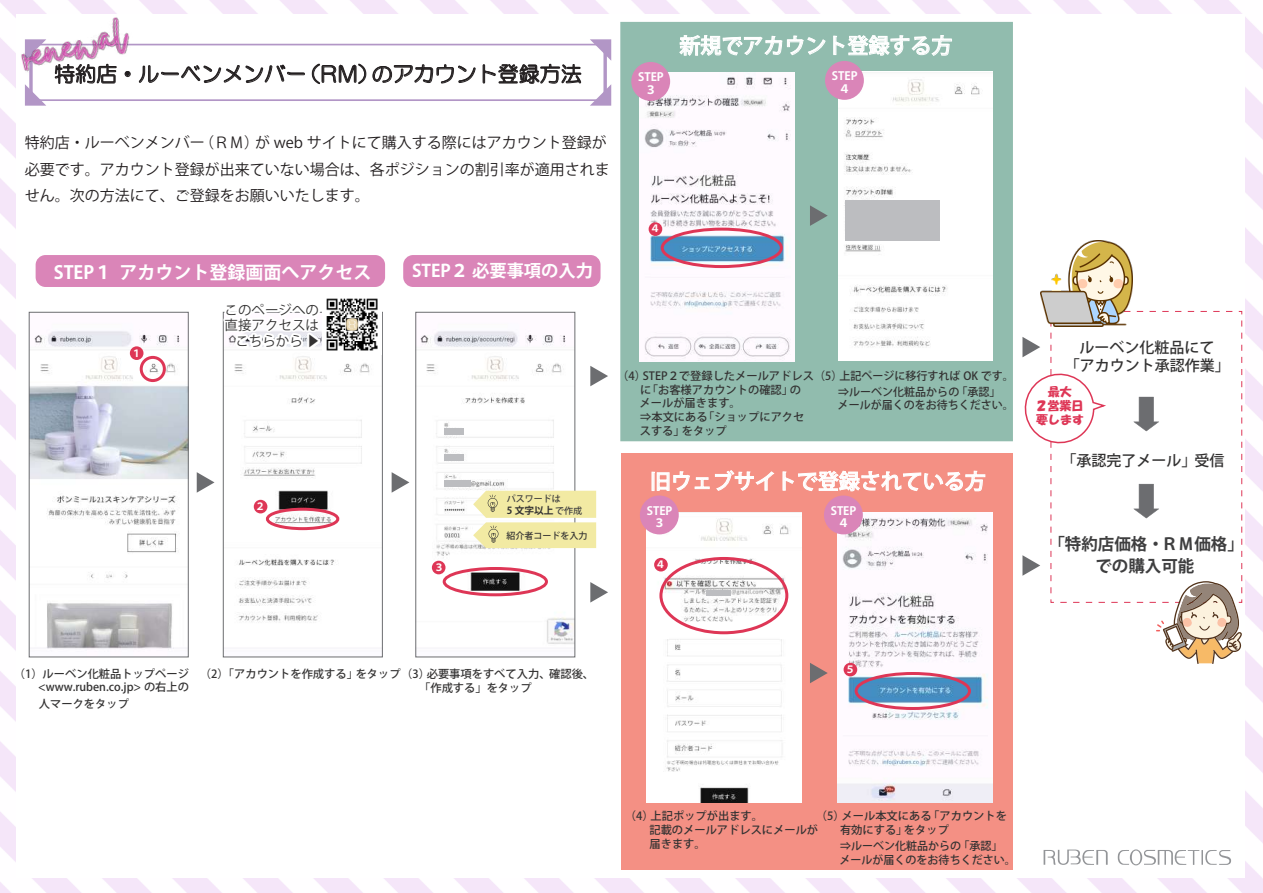
<style>
.page{position:relative;width:1263px;height:893px;background:#fff}
.page>*{position:absolute;margin:0;border:0;box-sizing:border-box;transform-origin:0 0}
.t1{font:500 21px "Koz Go Pr 6 N";color:#fff}
.t2{font:21px "HG Maru Gothic MPRO";color:#231f20}
.t3{font:700 18px "Koz Go Pr 6 N";color:#fff}
.t4{font:700 17.25px "Koz Go Pr 6 N";color:#fff}
.t5{font:700 16.5px/22px "Koz Go Pr 6 N";color:#3e3e3f;text-align:center}
.t6{font:15px/26.2px "Koz Go Pr 6 N";color:#231f20}
.t7{font:500 15px/18.1px "Koz Go Pr 6 N";color:#333232;text-align:center}
.t8{font:13.5px/14.9px "Koz Go Pr 6 N";color:#3e3e3f}
.t9{font:12px/14.1px "HG Soei Kakupoptai";color:#de3656}
.t10{font:700 11.4px/12.1px "Koz Go Pr 6 N";color:#fff;text-align:center}
.t11{font:500 11.25px/14.2px "Koz Go Pr 6 N";color:#333232}
.t12{font:500 11.25px/16.2px "Koz Go Pro";color:#333232}
.t13{font:700 9.9px "Koz Go Pr 6 N";color:#fff}
.t14{font:700 9.75px "Koz Go Pr 6 N";color:#333232}
.t15{font:500 9px "Koz Go Pr 6 N";color:#333232}
.t16{font:500 9px "Koz Go Pr 6 N";color:#3e3e3f}
.s1{font-weight:500;font-size:9px;color:#3e3e3f}
.s2{font-family:"Koz Go Pr 6 N"}
</style>
<div class="page">
<img style="left:0;top:0;width:1263px;height:893px">
<div style="left:17px;top:14px;width:1228px;height:864px;background:#fff"></div>
<div style="left:621px;top:454px;width:391px;height:416px;background:#f49084"></div>
<div style="left:620px;top:22px;width:393px;height:419px;background:#91bcae"></div>
<svg style="left:679px;top:35px;width:146px;height:21px"></svg>
<svg style="left:833px;top:35px;width:119px;height:21px"></svg>
<svg style="left:652px;top:471px;width:57px;height:20px"></svg>
<svg style="left:715px;top:470px;width:59px;height:21px"></svg>
<svg style="left:783px;top:471px;width:202px;height:20px"></svg>
<svg style="left:1043px;top:849px;width:65px;height:16px"></svg>
<svg style="left:1118px;top:849px;width:113px;height:16px"></svg>
<svg style="left:25px;top:39px;width:586px;height:67px"></svg>
<div style="left:36px;top:255px;width:349px;height:32px;background:#da85b8;border-radius:10px"></div>
<svg style="left:28px;top:647px;width:2px;height:11px"></svg>
<img style="left:31px;top:331px;width:156px;height:319px">
<div style="left:29px;top:312px;width:160px;height:345px;border:1px solid #6c6d70"></div>
<div style="left:140px;top:356px;width:26px;height:26px;border:3px solid #de3656;border-radius:50%"></div>
<div style="left:130px;top:346px;width:13px;height:14px;background:#de3656;border-radius:50%"></div>
<div style="left:403px;top:255px;width:197px;height:32px;background:#da85b8;border-radius:10px"></div>
<img style="left:838px;top:512px;width:155px;height:291px">
<div style="left:824px;top:495px;width:39px;height:39px;background:#da85b8;border-radius:50%"></div>
<svg style="left:810px;top:205px;width:18px;height:21px"></svg>
<svg style="left:392px;top:472px;width:17px;height:21px"></svg>
<svg style="left:590px;top:582px;width:18px;height:21px"></svg>
<svg style="left:590px;top:366px;width:18px;height:20px"></svg>
<svg style="left:810px;top:663px;width:18px;height:20px"></svg>
<svg style="left:197px;top:472px;width:17px;height:21px"></svg>
<img style="left:1040px;top:240px;width:92px;height:71px">
<svg style="left:1022px;top:311px;width:220px;height:353px"></svg>
<img style="left:640px;top:72px;width:154px;height:290px">
<img style="left:839px;top:71px;width:154px;height:290px">
<div style="left:845px;top:200px;width:94px;height:40px;background:#bcbdc0"></div>
<div style="left:631px;top:62px;width:39px;height:39px;background:#da85b8;border-radius:50%"></div>
<div style="left:825px;top:61px;width:39px;height:39px;background:#da85b8;border-radius:50%"></div>
<div style="left:661px;top:228px;width:122px;height:40px;border:3px solid #de3656;border-radius:50%"></div>
<div style="left:649px;top:222px;width:13px;height:14px;background:#de3656;border-radius:50%"></div>
<img style="left:234px;top:357px;width:136px;height:266px">
<div style="left:223px;top:312px;width:160px;height:345px;border:1px solid #6c6d70"></div>
<div style="left:266px;top:508px;width:73px;height:22px;border:3px solid #de3656;border-radius:50%"></div>
<img style="left:326px;top:298px;width:56px;height:56px">
<svg style="left:222px;top:311px;width:104px;height:46px"></svg>
<div style="left:254px;top:500px;width:13px;height:13px;background:#de3656;border-radius:50%"></div>
<div style="left:855px;top:672px;width:116px;height:38px;border:3px solid #de3656;border-radius:50%"></div>
<div style="left:844px;top:663px;width:13px;height:13px;background:#de3656;border-radius:50%"></div>
<img style="left:11px;top:9px;width:130px;height:76px">
<img style="left:420px;top:331px;width:153px;height:313px">
<div style="left:415px;top:312px;width:160px;height:345px;border:1px solid #6c6d70"></div>
<div style="left:443px;top:567px;width:105px;height:29px;border:3px solid #de3656;border-radius:50%"></div>
<div style="left:432px;top:561px;width:13px;height:13px;background:#de3656;border-radius:50%"></div>
<svg style="left:473px;top:491px;width:123px;height:57px;background:#f1eaad"></svg>
<div style="left:444px;top:480px;width:27px;height:6px;background:#bcbdc0"></div>
<div style="left:444px;top:454px;width:20px;height:7px;background:#bcbdc0"></div>
<div style="left:444px;top:429px;width:20px;height:6px;background:#bcbdc0"></div>
<img style="left:646px;top:512px;width:155px;height:291px">
<div style="left:640px;top:495px;width:39px;height:39px;background:#da85b8;border-radius:50%"></div>
<div style="left:659px;top:557px;width:129px;height:77px;border:3px solid #de3656;border-radius:50%"></div>
<div style="left:654px;top:558px;width:14px;height:13px;background:#de3656;border-radius:50%"></div>
<div style="left:706px;top:590px;width:25px;height:6px;background:#bcbdc0"></div>
<h1 class="t2" style="left:54px;top:63px;width:529px">特約店・ルーベンメンバー（RM）のアカウント登録方法</h1>
<h3 class="t6" style="left:25px;top:130px;width:587px">特約店・ルーベンメンバー（ＲＭ）が web サイトにて購入する際にはアカウント登録が必要です。アカウント登録が出来ていない場合は、各ポジションの割引率が適用されません。次の方法にて、ご登録をお願いいたします。</h3>
<h2 class="t3" style="left:54px;top:262px;width:319px">STEP１アカウント登録画面へアクセス</h2>
<p class="t13" style="left:131px;top:348px;width:11px">１</p>
<p class="t8" style="left:224px;top:303px;width:96px">このページへの直接アクセスは</p>
<p class="t8" style="left:235px;top:334px;width:86px">こちらから ▶</p>
<h3 class="t4" style="left:412px;top:261px;width:182px">STEP２必要事項の入力</h3>
<h1 class="t1" style="left:679px;top:34px;width:274px">新規でアカウント登録する方</h1>
<p class="t10" style="left:638px;top:71px;width:27px">STEP<br>３</p>
<p class="t10" style="left:832px;top:70px;width:27px">STEP<br>４</p>
<p class="t13" style="left:650px;top:223px;width:11px">４</p>
<p class="t11" style="left:640px;top:369px;width:376px;line-height:13.4px;text-indent:-22px">（4）STEP２で登録したメールアドレス（5）上記ページに移行すれば OK です。に「お客様アカウントの確認」の<br>メールが届きます。</p>
<p class="t11" style="left:640px;top:411px;width:166px;line-height:13.6px">⇒本文にある「ショップにアクセスする」をタップ</p>
<p class="t11" style="left:838px;top:385px;width:178px;line-height:13.6px">⇒ルーベン化粧品からの「承認」<br>メールが届くのをお待ちください。</p>
<h1 class="t1" style="left:650px;top:469px;width:337px">旧ウェブサイトで登録されている方</h1>
<p class="t13" style="left:255px;top:501px;width:11px">２</p>
<p class="t13" style="left:434px;top:562px;width:11px">３</p>
<p class="t16" style="left:507px;top:494px;width:55px">パスワードは</p>
<p class="t14" style="left:507px;top:505px;width:77px">5 文字以上<span class="s1">で作成</span></p>
<p class="t10" style="left:647px;top:505px;width:27px">STEP<br>３</p>
<p class="t13" style="left:655px;top:559px;width:11px">４</p>
<p class="t15" style="left:506px;top:530px;width:82px">紹介者コードを入力</p>
<p class="t10" style="left:831px;top:505px;width:27px">STEP<br>４</p>
<h3 class="t7" style="left:1065px;top:338px;width:166px">ルーベン化粧品にて<br>「アカウント承認作業」</h3>
<p class="t9" style="left:1048px;top:384px;width:25px">最大</p>
<p class="t9" style="left:1035px;top:398px;width:50px">２営業日要します</p>
<h3 class="t7" style="left:1061px;top:451px;width:164px">「承認完了メール」受信</h3>
<h3 class="t5" style="left:1048px;top:533px;width:197px">「特約店価格・ＲＭ価格」での購入可能</h3>
<p class="t11" style="left:14px;top:667px;width:177px">（1）ルーベン化粧品トップページ</p>
<p class="t12" style="left:38px;top:680px;width:152px">&lt;www.ruben.co.jp&gt; の右上の<span class="s2">人</span>マークをタップ</p>
<p class="t11" style="left:200px;top:667px;width:396px">（2）「アカウントを作成する」をタップ（3）必要事項をすべて入力、確認後、</p>
<p class="t11" style="left:419px;top:681px;width:114px">「作成する」をタップ</p>
<p class="t13" style="left:845px;top:664px;width:11px">５</p>
<p class="t11" style="left:840px;top:809px;width:168px;text-indent:-24px">（5）メール本文にある「アカウントを有効にする」をタップ</p>
<p class="t11" style="left:839px;top:839px;width:178px;line-height:13.8px">⇒ルーベン化粧品からの「承認」<br>メールが届くのをお待ちください。</p>
<p class="t11" style="left:649px;top:809px;width:170px;text-indent:-25px">（4）上記ポップが出ます。<br>記載のメールアドレスにメールが届きます。</p>
</div>
